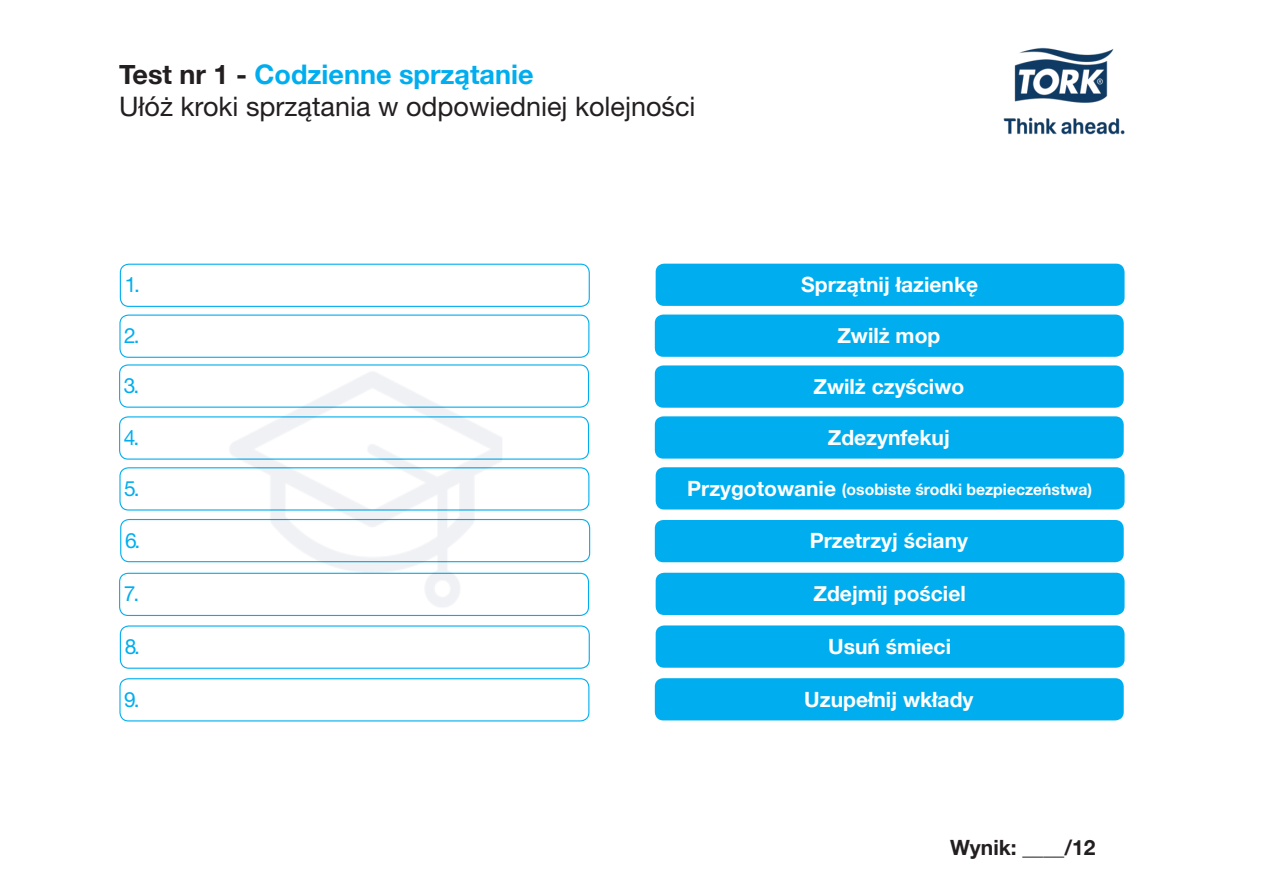
<style>
.page{position:relative;width:1263px;height:893px;background:#fff}
.page>*{position:absolute;margin:0;border:0;box-sizing:border-box;transform-origin:0 0}
.t1{font:27px "Helvetica Neue";color:#231f20}
.t2{font:700 27px "Helvetica Neue";color:#00aeef}
.Paragraph_Style_1{font:700 21px "Helvetica Neue";color:#fff}
.Paragraph_Style_2{font:21px "Helvetica Neue";color:#00aeef}
.t3{font:700 21px "Helvetica Neue";color:#231f20}
.Paragraph_Style_1-2{font:700 15.75px "Helvetica Neue";color:#fff}
.s1{color:#231f20}
.s2{font-size:21px}
</style>
<div class="page">
<div style="left:656px;top:264px;width:468px;height:42px;background:#00aeef;border-radius:9px"></div>
<div style="left:655px;top:315px;width:469px;height:42px;background:#00aeef;border-radius:9px"></div>
<div style="left:655px;top:365px;width:469px;height:43px;background:#00aeef;border-radius:9px"></div>
<div style="left:655px;top:416px;width:469px;height:43px;background:#00aeef;border-radius:9px"></div>
<div style="left:656px;top:467px;width:468px;height:42px;background:#00aeef;border-radius:9px"></div>
<div style="left:655px;top:520px;width:469px;height:42px;background:#00aeef;border-radius:9px"></div>
<div style="left:656px;top:573px;width:468px;height:42px;background:#00aeef;border-radius:9px"></div>
<div style="left:656px;top:625px;width:468px;height:43px;background:#00aeef;border-radius:9px"></div>
<div style="left:655px;top:678px;width:469px;height:42px;background:#00aeef;border-radius:9px"></div>
<div style="left:120px;top:264px;width:470px;height:43px;border:1px solid #00aeef;border-radius:9px"></div>
<div style="left:119px;top:315px;width:470px;height:43px;border:1px solid #00aeef;border-radius:9px"></div>
<div style="left:119px;top:364px;width:470px;height:44px;border:1px solid #00aeef;border-radius:9px"></div>
<div style="left:119px;top:416px;width:470px;height:44px;border:1px solid #00aeef;border-radius:9px"></div>
<div style="left:119px;top:467px;width:470px;height:44px;border:1px solid #00aeef;border-radius:9px"></div>
<div style="left:120px;top:519px;width:470px;height:43px;border:1px solid #00aeef;border-radius:9px"></div>
<div style="left:119px;top:678px;width:470px;height:43px;border:1px solid #00aeef;border-radius:9px"></div>
<div style="left:120px;top:625px;width:470px;height:44px;border:1px solid #00aeef;border-radius:9px"></div>
<div style="left:119px;top:573px;width:470px;height:43px;border:1px solid #00aeef;border-radius:9px"></div>
<img style="left:184px;top:305px;width:362px;height:311px">
<img style="left:1003px;top:47px;width:122px;height:88px">
<p class="t2" style="left:119px;top:57px;width:416px"><span class="s1">Test nr 1 -</span> Codzienne sprzątanie</p>
<p class="t1" style="left:119px;top:87px;width:578px">Ułóż kroki sprzątania w odpowiedniej kolejności</p>
<p class="Paragraph_Style_2" style="left:125px;top:270px;width:17px">1.</p>
<p class="Paragraph_Style_2" style="left:124px;top:321px;width:17px">2.</p>
<p class="Paragraph_Style_2" style="left:124px;top:370px;width:17px">3.</p>
<p class="Paragraph_Style_2" style="left:124px;top:422px;width:17px">4.</p>
<p class="Paragraph_Style_2" style="left:124px;top:473px;width:17px">5.</p>
<p class="Paragraph_Style_2" style="left:125px;top:525px;width:17px">6.</p>
<p class="Paragraph_Style_2" style="left:124px;top:579px;width:17px">7.</p>
<p class="Paragraph_Style_2" style="left:125px;top:631px;width:17px">8.</p>
<p class="Paragraph_Style_2" style="left:124px;top:684px;width:17px">9.</p>
<p class="Paragraph_Style_1" style="left:801px;top:272px;width:178px">Sprzątnij łazienkę</p>
<p class="Paragraph_Style_1" style="left:837px;top:322px;width:104px">Zwilż mop</p>
<p class="Paragraph_Style_1" style="left:813px;top:373px;width:152px">Zwilż czyściwo</p>
<p class="Paragraph_Style_1" style="left:828px;top:424px;width:124px">Zdezynfekuj</p>
<p class="Paragraph_Style_1-2" style="left:687px;top:479px;width:406px"><span class="s2">Przygotowanie</span> (osobiste środki bezpieczeństwa)</p>
<p class="Paragraph_Style_1" style="left:810px;top:528px;width:160px">Przetrzyj ściany</p>
<p class="Paragraph_Style_1" style="left:813px;top:581px;width:154px">Zdejmij pościel</p>
<p class="Paragraph_Style_1" style="left:828px;top:633px;width:124px">Usuń śmieci</p>
<p class="Paragraph_Style_1" style="left:804px;top:686px;width:171px">Uzupełnij wkłady</p>
<p class="t3" style="left:950px;top:834px;width:147px">Wynik: ____/12</p>
</div>
